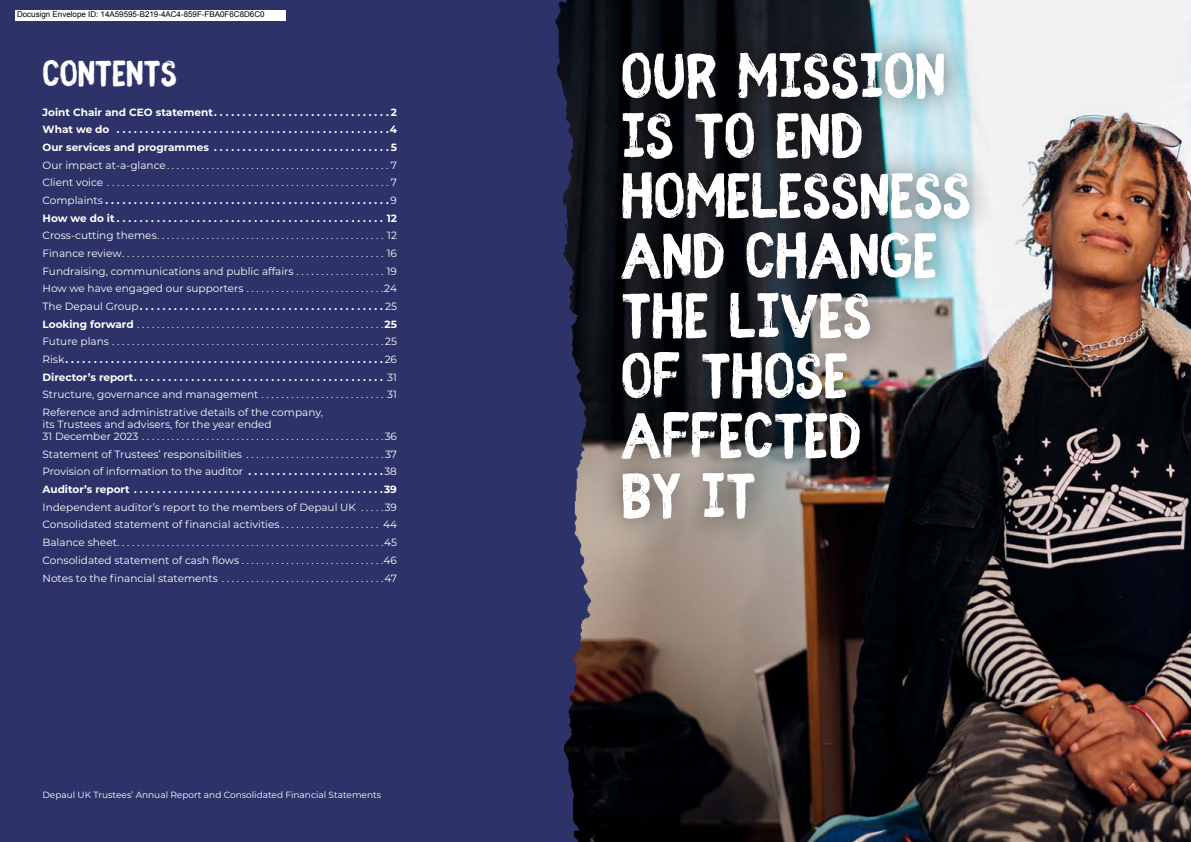
<style>
.page{position:relative;width:1191px;height:842px;background:#fff}
.page>*{position:absolute;margin:0;border:0;box-sizing:border-box;transform-origin:0 0}
.Header_2{font:700 70px/60px "Fibre Vintage Full";color:#fff}
.Header_1{font:700 40px "Fibre Vintage Full";color:#fff}
.Contents{font:10.5px/12px "Montserrat";color:#fff}
.Contents-2{font:700 10.5px "Montserrat";color:#fff}
.Basic_but_8pt{font:9px "Montserrat";color:#fff}
.t1{font:8px "Arial";color:#000}
.s1{font-weight:400}
.s2{font-weight:700}
</style>
<div class="page">
<img style="left:590px;top:0;width:601px;height:842px">
<div style="left:0;top:0;width:531px;height:842px;background:#2d3368"></div>
<div style="left:597px;top:27px;width:397px;height:516px;background:#000;opacity:.6"></div>
<img style="left:531px;top:0;width:59px;height:842px">
<div style="left:15px;top:10px;width:270px;height:10px;background:#fff"></div>
<p class="t1" style="left:17px;top:10px;width:249px">Docusign Envelope ID: 14A59595-B219-4AC4-859F-FBA0F6C8D6C0</p>
<p class="t1" style="left:101px;top:10px;width:166px">BB445 4A-C005-4D3A-B6B3-687C532BA8B3</p>
<p class="Header_1" style="left:43px;top:51px;width:136px">CONTENTS</p>
<p class="Contents-2" style="left:43px;top:104px;width:356px">Joint Chair and CEO statement . . . . . . . . . . . . . . . . . . . . . . . . . . . . . . 2</p>
<p class="Contents-2" style="left:43px;top:122px;width:356px">What we do . . . . . . . . . . . . . . . . . . . . . . . . . . . . . . . . . . . . . . . . . . . . . . . 4</p>
<p class="Contents-2" style="left:43px;top:140px;width:356px">Our services and programmes . . . . . . . . . . . . . . . . . . . . . . . . . . . . . . 5</p>
<p class="Contents" style="left:43px;top:159px;width:356px">Our impact at-a-glance . . . . . . . . . . . . . . . . . . . . . . . . . . . . . . . . . . . . . . . . . . . . 7</p>
<p class="Contents" style="left:43px;top:176px;width:356px">Client voice . . . . . . . . . . . . . . . . . . . . . . . . . . . . . . . . . . . . . . . . . . . . . . . . . . . . . . . . 7</p>
<p class="Contents-2" style="left:43px;top:193px;width:356px"><span class="s1">Complaints</span> . . . . . . . . . . . . . . . . . . . . . . . . . . . . . . . . . . . . . . . . . . . . . . . . . <span class="s1">9</span></p>
<p class="Contents-2" style="left:43px;top:210px;width:356px">How we do it . . . . . . . . . . . . . . . . . . . . . . . . . . . . . . . . . . . . . . . . . . . . . . . 12</p>
<p class="Contents" style="left:43px;top:229px;width:356px">Cross-cutting themes . . . . . . . . . . . . . . . . . . . . . . . . . . . . . . . . . . . . . . . . . . . . . . 12</p>
<p class="Contents" style="left:43px;top:247px;width:356px">Finance review . . . . . . . . . . . . . . . . . . . . . . . . . . . . . . . . . . . . . . . . . . . . . . . . . . . . . 16</p>
<p class="Contents" style="left:43px;top:265px;width:356px">Fundraising, communications and public affairs . . . . . . . . . . . . . . . . . . 19</p>
<p class="Contents" style="left:43px;top:282px;width:356px">How we have engaged our supporters . . . . . . . . . . . . . . . . . . . . . . . . . . . 24</p>
<p class="Contents-2" style="left:43px;top:299px;width:356px"><span class="s1">The Depaul Group</span> . . . . . . . . . . . . . . . . . . . . . . . . . . . . . . . . . . . . . . . . . . <span class="s1">25</span></p>
<p class="Contents" style="left:43px;top:318px;width:356px"><span class="s2">Looking forward</span> . . . . . . . . . . . . . . . . . . . . . . . . . . . . . . . . . . . . . . . . . . . . . . . . . <span class="s2">25</span></p>
<p class="Contents" style="left:43px;top:335px;width:356px">Future plans . . . . . . . . . . . . . . . . . . . . . . . . . . . . . . . . . . . . . . . . . . . . . . . . . . . . . . 25</p>
<p class="Contents-2" style="left:43px;top:352px;width:356px"><span class="s1">Risk</span> . . . . . . . . . . . . . . . . . . . . . . . . . . . . . . . . . . . . . . . . . . . . . . . . . . . . . . . <span class="s1">26</span></p>
<p class="Contents-2" style="left:43px;top:369px;width:356px">Director’s report . . . . . . . . . . . . . . . . . . . . . . . . . . . . . . . . . . . . . . . . . . . . <span class="s1">31</span></p>
<p class="Contents" style="left:43px;top:388px;width:356px">Structure, governance and management . . . . . . . . . . . . . . . . . . . . . . . . . 31</p>
<p class="Contents" style="left:43px;top:406px;width:356px">Reference and administrative details of the company,<br>its Trustees and advisers, for the year ended<br>31 December 2023 . . . . . . . . . . . . . . . . . . . . . . . . . . . . . . . . . . . . . . . . . . . . . . . . 36</p>
<p class="Contents" style="left:43px;top:448px;width:356px">Statement of Trustees’ responsibilities . . . . . . . . . . . . . . . . . . . . . . . . . . . 37</p>
<p class="Contents" style="left:43px;top:465px;width:356px">Provision of information to the auditor <span class="s2">. . . . . . . . . . . . . . . . . . . . . . .</span> 38</p>
<p class="Contents-2" style="left:43px;top:482px;width:356px">Auditor’s report . . . . . . . . . . . . . . . . . . . . . . . . . . . . . . . . . . . . . . . . . . . 39</p>
<p class="Contents" style="left:43px;top:501px;width:356px">Independent auditor’s report to the members of Depaul UK . . . . 39</p>
<p class="Contents" style="left:43px;top:518px;width:356px">Consolidated statement of financial activities . . . . . . . . . . . . . . . . . . . . 44</p>
<p class="Contents" style="left:43px;top:536px;width:356px">Balance sheet . . . . . . . . . . . . . . . . . . . . . . . . . . . . . . . . . . . . . . . . . . . . . . . . . . . . . 45</p>
<p class="Contents" style="left:43px;top:554px;width:356px">Consolidated statement of cash flows . . . . . . . . . . . . . . . . . . . . . . . . . . . . 46</p>
<p class="Contents" style="left:43px;top:571px;width:356px">Notes to the financial statements . . . . . . . . . . . . . . . . . . . . . . . . . . . . . . . . 47</p>
<p class="Basic_but_8pt" style="left:43px;top:789px;width:340px">Depaul UK Trustees’ Annual Report and Consolidated Financial Statements</p>
<p class="Header_2" style="left:621px;top:46px;width:351px">OUR MISSION<br>IS TO END<br>HOMELESSNESS<br>AND CHANGE<br>THE LIVES<br>OF THOSE<br>AFFECTED<br>BY IT</p>
</div>
